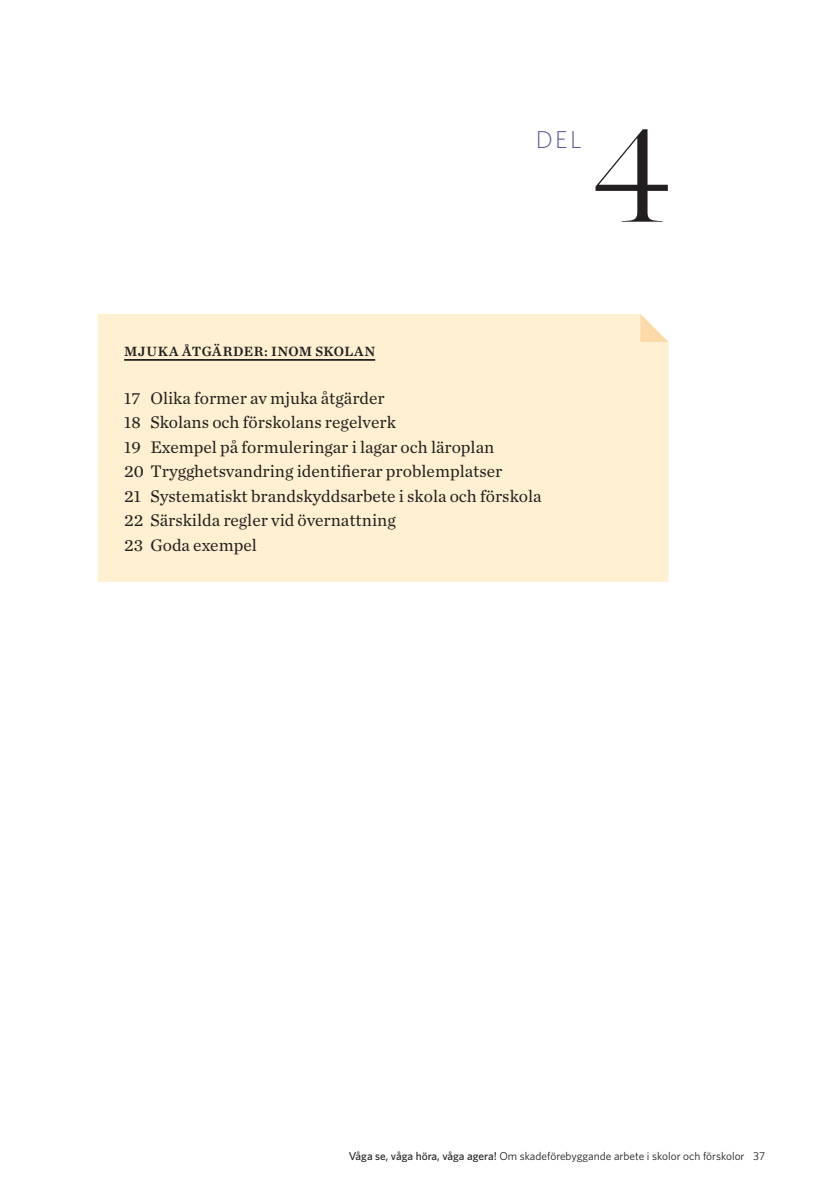
<style>
.page{position:relative;width:819px;height:1201px;background:#fff}
.page>*{position:absolute;margin:0;border:0;box-sizing:border-box;transform-origin:0 0}
.t1{font:200 140px "Chronicle Display";color:#231f20}
.t2{font:300 24.5px "Whitney";color:#5c5b98}
.t3{font:17.5px/24.5px "Chronicle Text G1";color:#231f20}
.t4{font:14px "Chronicle Text G1 Semi";letter-spacing:.035em;color:#231f20}
.t5{font:11.38px "Whitney";color:#231f20}
.s1{font-weight:500}
</style>
<div class="page">
<div style="left:98px;top:314px;width:570px;height:268px;background:#fef0d0"></div>
<svg style="left:640px;top:314px;width:28px;height:28px"></svg>
<hr style="left:124px;top:359px;width:251px;height:2px;background:#231f20">
<h2 class="t2" style="left:535px;top:123px;width:47px">DEL</h2>
<h1 class="t1" style="left:592px;top:66px;width:79px">4</h1>
<p class="t4" style="left:124px;top:341px;width:252px">MJUKA ÅTGÄRDER: INOM SKOLAN</p>
<p class="t3" style="left:124px;top:384px;width:419px">17 Olika former av mjuka åtgärder<br>18 Skolans och förskolans regelverk<br>19 Exempel på formuleringar i lagar och läroplan<br>20 Trygghetsvandring identifierar problemplatser<br>21 Systematiskt brandskyddsarbete i skola och förskola 22 Särskilda regler vid övernattning<br>23 Goda exempel</p>
<p class="t5" style="left:349px;top:1148px;width:418px"><span class="s1">Våga se, våga höra, våga agera!</span> Om skadeförebyggande arbete i skolor och förskolor 37</p>
</div>
